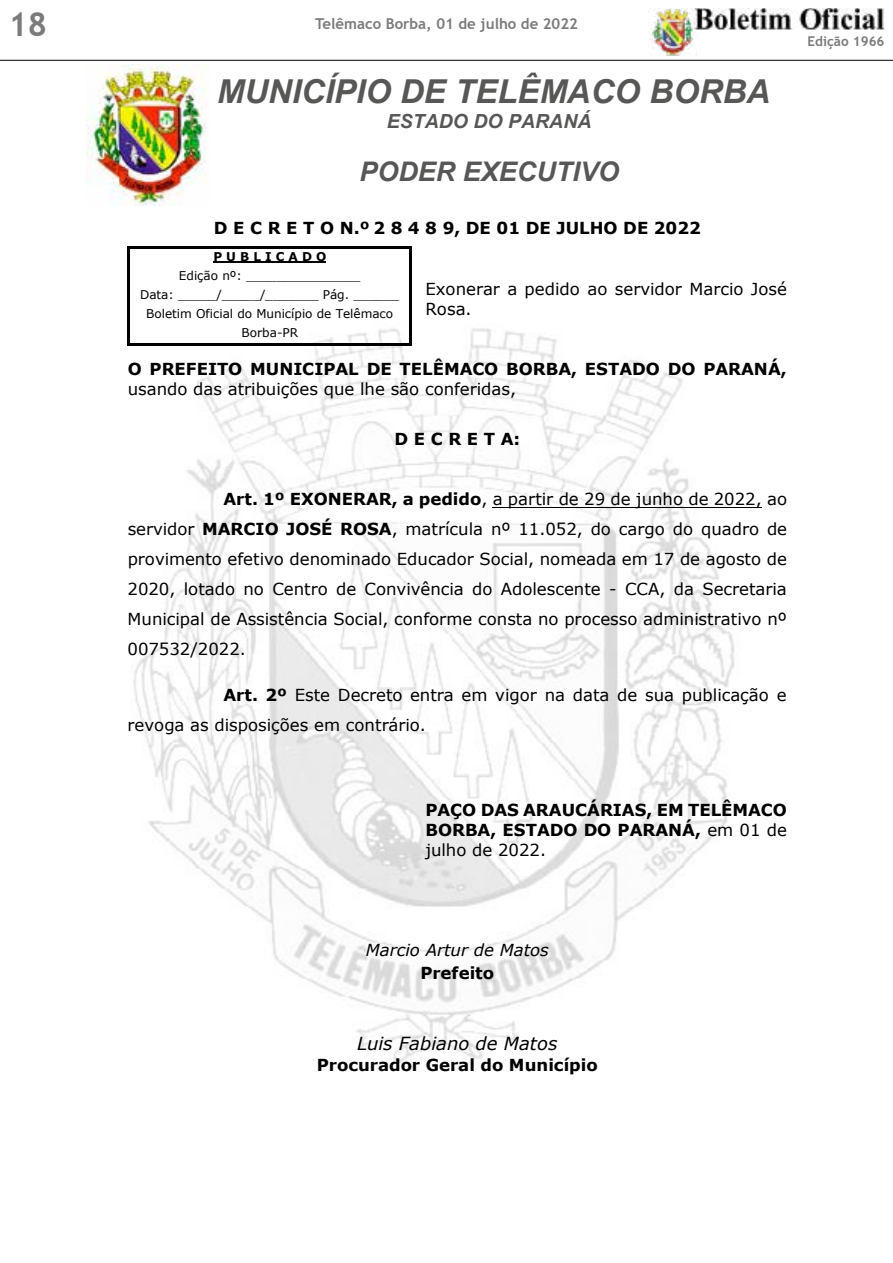
<style>
.page{position:relative;width:893px;height:1263px;background:#fff}
.page>*{position:absolute;margin:0;border:0;box-sizing:border-box;transform-origin:0 0}
.t1{font:italic 700 33px "Arial";color:#575756}
.t2{font:700 33px "Trebuchet MS";color:#7c7b7b}
.t3{font:italic 700 27px "Arial";color:#575756}
.t4{font:italic 700 19.5px "Arial";color:#575756}
.t5{font:italic 18px "Verdana";color:#000}
.t6{font:16.5px/30px "Verdana";color:#000}
.t7{font:700 16.5px/20.1px "Verdana";color:#000;text-align:justify}
.t8{font:italic 16.5px "Verdana";color:#000}
.t9{font:700 15px "Trebuchet MS";color:#7c7b7b}
.t10{font:700 13.5px "Trebuchet MS";color:#7c7b7b}
.t11{font:12px/18.9px "Verdana";letter-spacing:-.005em;color:#000;text-align:center}
.t12{font:700 12px "Verdana";color:#000}
.s1{font-weight:700}
.s2{font-weight:400}
</style>
<div class="page">
<img style="left:650px;top:9px;width:46px;height:47px">
<img style="left:693px;top:8px;width:191px;height:21px">
<hr style="left:0;top:60px;width:893px;height:1px;background:#000">
<img style="left:87px;top:65px;width:120px;height:140px">
<img style="left:127px;top:288px;width:608px;height:775px">
<hr style="left:493px;top:507px;width:269px;height:1px;background:#000">
<hr style="left:213px;top:262px;width:113px;height:1px;background:#000">
<hr style="left:130px;top:246px;width:280px;height:3px;background:#000">
<hr style="left:128px;top:249px;width:2px;height:95px;background:#000">
<hr style="left:130px;top:344px;width:280px;height:2px;background:#000">
<hr style="left:410px;top:249px;width:2px;height:95px;background:#000">
<h1 class="t2" style="left:9px;top:3px;width:40px">18</h1>
<p class="t9" style="left:315px;top:14px;width:264px">Telêmaco Borba, 01 de julho de 2022</p>
<h1 class="t1" style="left:217px;top:69px;width:555px">MUNICÍPIO DE TELÊMACO BORBA</h1>
<p class="t4" style="left:387px;top:108px;width:206px">ESTADO DO PARANÁ</p>
<h2 class="t3" style="left:359px;top:154px;width:261px">PODER EXECUTIVO</h2>
<p class="t7" style="left:214px;top:218px;width:488px">D E C R E T O N.º 2 8 4 8 9, DE 01 DE JULHO DE 2022</p>
<p class="t12" style="left:213px;top:248px;width:115px">P U B L I C A D O</p>
<p class="t11" style="left:140px;top:266px;width:261px">Edição nº: _______________<br>Data: _____/_____/_______ Pág. ______<br>Boletim Oficial do Município de Telêmaco<br>Borba-PR</p>
<p class="t6" style="left:425px;top:278px;width:363px;line-height:20.1px">Exonerar a pedido ao servidor Marcio José<br>Rosa.</p>
<p class="t7" style="left:128px;top:358px;width:661px">O PREFEITO MUNICIPAL DE TELÊMACO BORBA, ESTADO DO PARANÁ,</p>
<p class="t6" style="left:128px;top:374px;width:390px">usando das atribuições que lhe são conferidas,</p>
<p class="t7" style="left:395px;top:429px;width:127px">D E C R E T A:</p>
<p class="t6" style="left:128px;top:484px;width:661px;text-align:justify;text-indent:96px"><span class="s1">Art. 1º EXONERAR, a pedido</span>, a partir de 29 de junho de 2022, ao servidor <span class="s1">MARCIO JOSÉ ROSA</span>, matrícula nº 11.052, do cargo do quadro de provimento efetivo denominado Educador Social, nomeada em 17 de agosto de 2020, lotado no Centro de Convivência do Adolescente - CCA, da Secretaria Municipal de Assistência Social, conforme consta no processo administrativo nº 007532/2022.</p>
<p class="t6" style="left:128px;top:679px;width:660px;text-indent:96px"><span class="s1">Art. 2º</span> Este Decreto entra em vigor na data de sua publicação e revoga as disposições em contrário.</p>
<p class="t10" style="left:807px;top:33px;width:79px">Edição 1966</p>
<p class="t7" style="left:425px;top:799px;width:363px">PAÇO DAS ARAUCÁRIAS, EM TELÊMACO BORBA, ESTADO DO PARANÁ, <span class="s2">em 01 de julho de 2022.</span></p>
<p class="t8" style="left:366px;top:939px;width:184px">Marcio Artur de Matos</p>
<p class="t7" style="left:420px;top:963px;width:75px">Prefeito</p>
<p class="t5" style="left:357px;top:1031px;width:202px">Luis Fabiano de Matos</p>
<p class="t7" style="left:317px;top:1054px;width:282px">Procurador Geral do Município</p>
</div>
